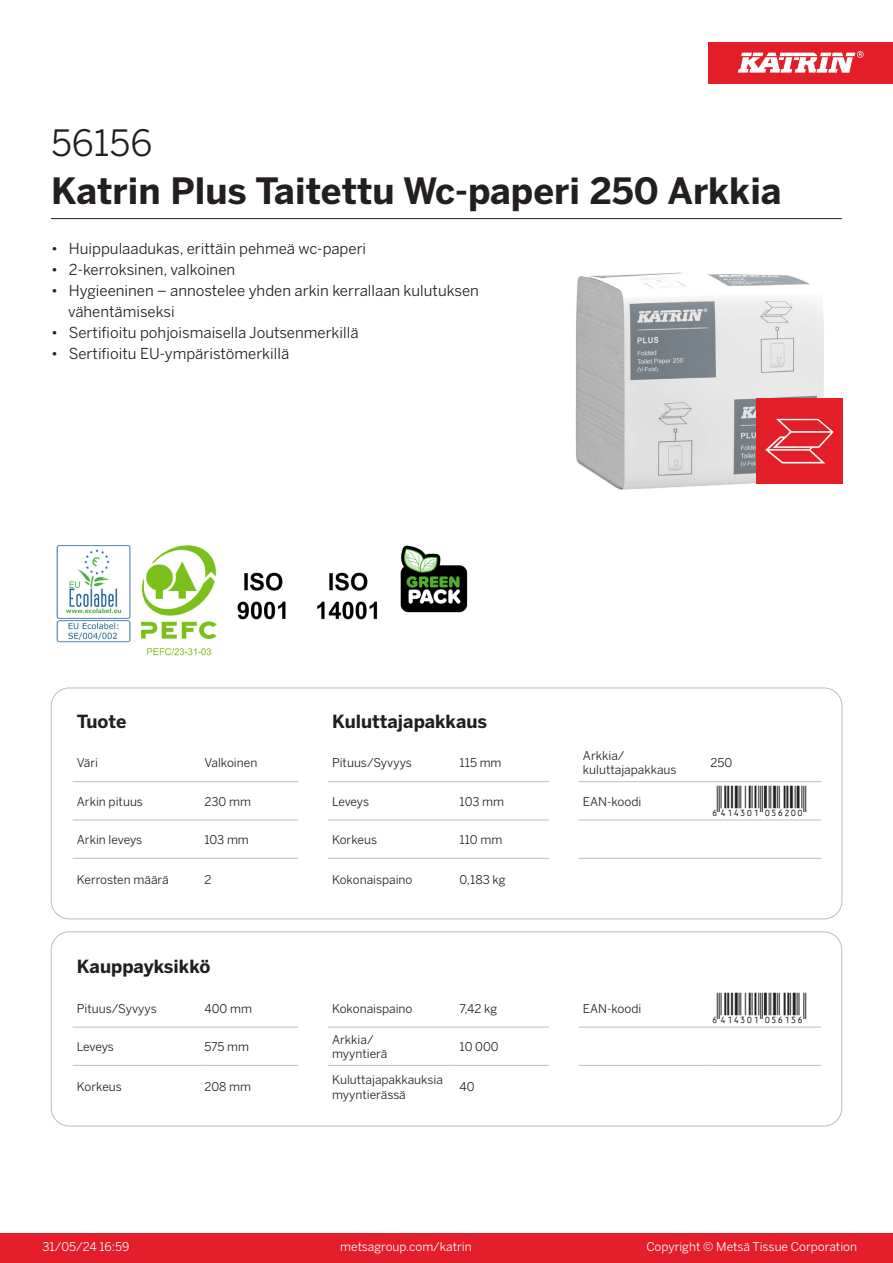
<style>
.page{position:relative;width:893px;height:1263px;background:#fff}
.page>*{position:absolute;margin:0;border:0;box-sizing:border-box;transform-origin:0 0}
.Product_Name{font:700 36px "Benton Sans";color:#231f20}
.External_material_co{font:36px "Benton Sans";color:#231f20}
.T_EAN{font:30px "Viisas EAN Matala";color:#231f20}
.T_TableHeader{font:700 18px "Benton Sans";color:#231f20}
.MarketingBullets{font:15px/21px "Benton Sans";color:#231f20}
.T_TableBody{font:12px/14.4px "Benton Sans";color:#231f20}
.t1{font:12px "Benton Sans";color:#fff}
</style>
<div class="page">
<div style="left:0;top:1233px;width:893px;height:30px;background:#e41e2b"></div>
<div style="left:708px;top:43px;width:185px;height:41px;background:#e31e28"></div>
<svg style="left:738px;top:51px;width:126px;height:22px"></svg>
<hr style="left:73px;top:781px;width:127px;height:1px;background:#bcbdc0">
<hr style="left:200px;top:781px;width:98px;height:1px;background:#bcbdc0">
<hr style="left:328px;top:781px;width:127px;height:1px;background:#bcbdc0">
<hr style="left:455px;top:781px;width:94px;height:1px;background:#bcbdc0">
<hr style="left:579px;top:781px;width:127px;height:1px;background:#bcbdc0">
<hr style="left:706px;top:781px;width:115px;height:1px;background:#bcbdc0">
<hr style="left:73px;top:820px;width:127px;height:1px;background:#bcbdc0">
<hr style="left:200px;top:820px;width:98px;height:1px;background:#bcbdc0">
<hr style="left:328px;top:820px;width:127px;height:1px;background:#bcbdc0">
<hr style="left:455px;top:820px;width:94px;height:1px;background:#bcbdc0">
<hr style="left:579px;top:820px;width:127px;height:1px;background:#bcbdc0">
<hr style="left:706px;top:820px;width:115px;height:1px;background:#bcbdc0">
<hr style="left:73px;top:858px;width:127px;height:1px;background:#bcbdc0">
<hr style="left:200px;top:858px;width:98px;height:1px;background:#bcbdc0">
<hr style="left:328px;top:858px;width:127px;height:1px;background:#bcbdc0">
<hr style="left:455px;top:858px;width:94px;height:1px;background:#bcbdc0">
<hr style="left:579px;top:858px;width:127px;height:1px;background:#bcbdc0">
<hr style="left:706px;top:858px;width:115px;height:1px;background:#bcbdc0">
<div style="left:51px;top:688px;width:791px;height:231px;border:1px solid #bcbdc0;border-radius:18px"></div>
<hr style="left:73px;top:1027px;width:127px;height:1px;background:#bcbdc0">
<hr style="left:200px;top:1027px;width:98px;height:1px;background:#bcbdc0">
<hr style="left:328px;top:1027px;width:127px;height:1px;background:#bcbdc0">
<hr style="left:455px;top:1027px;width:94px;height:1px;background:#bcbdc0">
<hr style="left:579px;top:1027px;width:127px;height:1px;background:#bcbdc0">
<hr style="left:706px;top:1027px;width:115px;height:1px;background:#bcbdc0">
<hr style="left:73px;top:1065px;width:127px;height:1px;background:#bcbdc0">
<hr style="left:200px;top:1065px;width:98px;height:1px;background:#bcbdc0">
<hr style="left:328px;top:1065px;width:127px;height:1px;background:#bcbdc0">
<hr style="left:455px;top:1065px;width:94px;height:1px;background:#bcbdc0">
<hr style="left:579px;top:1065px;width:127px;height:1px;background:#bcbdc0">
<hr style="left:706px;top:1065px;width:115px;height:1px;background:#bcbdc0">
<div style="left:51px;top:932px;width:791px;height:194px;border:1px solid #bcbdc0;border-radius:18px"></div>
<img style="left:575px;top:272px;width:249px;height:218px">
<img style="left:56px;top:545px;width:75px;height:98px">
<img style="left:141px;top:545px;width:76px;height:110px">
<img style="left:237px;top:572px;width:49px;height:48px">
<img style="left:317px;top:572px;width:61px;height:48px">
<img style="left:400px;top:545px;width:68px;height:68px">
<img style="left:757px;top:398px;width:85px;height:86px">
<hr style="left:51px;top:218px;width:791px;height:1px;background:#231f20">
<p class="External_material_co" style="left:51px;top:121px;width:103px">56156</p>
<p class="Product_Name" style="left:51px;top:168px;width:732px">Katrin Plus Taitettu Wc-paperi 250 Arkkia</p>
<p class="MarketingBullets" style="left:51px;top:238px;width:317px">• Huippulaadukas, erittäin pehmeä wc-paperi</p>
<p class="MarketingBullets" style="left:51px;top:259px;width:186px">• 2-kerroksinen, valkoinen</p>
<p class="MarketingBullets" style="left:68px;top:280px;width:412px;text-indent:-17px">• Hygieeninen – annostelee yhden arkin kerrallaan kulutuksen vähentämiseksi</p>
<p class="MarketingBullets" style="left:51px;top:322px;width:309px">• Sertifioitu pohjoismaisella Joutsenmerkillä</p>
<p class="MarketingBullets" style="left:51px;top:343px;width:240px">• Sertifioitu EU-ympäristömerkillä</p>
<p class="T_TableHeader" style="left:77px;top:710px;width:51px">Tuote</p>
<p class="T_TableHeader" style="left:332px;top:710px;width:157px">Kuluttajapakkaus</p>
<p class="T_TableBody" style="left:77px;top:756px;width:23px">Väri</p>
<p class="T_TableBody" style="left:204px;top:756px;width:54px">Valkoinen</p>
<p class="T_TableBody" style="left:332px;top:756px;width:81px">Pituus/Syvyys</p>
<p class="T_TableBody" style="left:460px;top:756px;width:43px">115 mm</p>
<p class="T_TableBody" style="left:583px;top:748px;width:43px">Arkkia/</p>
<p class="T_TableBody" style="left:583px;top:763px;width:95px">kuluttajapakkaus</p>
<p class="T_TableBody" style="left:710px;top:756px;width:23px">250</p>
<p class="T_TableBody" style="left:77px;top:794px;width:68px">Arkin pituus</p>
<p class="T_TableBody" style="left:204px;top:794px;width:48px">230 mm</p>
<p class="T_TableBody" style="left:332px;top:794px;width:39px">Leveys</p>
<p class="T_TableBody" style="left:460px;top:794px;width:46px">103 mm</p>
<p class="T_TableBody" style="left:583px;top:794px;width:60px">EAN-koodi</p>
<p class="T_EAN" style="left:710px;top:785px;width:97px">*6414301056200*</p>
<p class="T_TableBody" style="left:77px;top:832px;width:67px">Arkin leveys</p>
<p class="T_TableBody" style="left:204px;top:832px;width:46px">103 mm</p>
<p class="T_TableBody" style="left:332px;top:832px;width:47px">Korkeus</p>
<p class="T_TableBody" style="left:460px;top:832px;width:44px">110 mm</p>
<p class="T_TableBody" style="left:77px;top:873px;width:93px">Kerrosten määrä</p>
<p class="T_TableBody" style="left:204px;top:873px;width:9px">2</p>
<p class="T_TableBody" style="left:332px;top:873px;width:82px">Kokonaispaino</p>
<p class="T_TableBody" style="left:460px;top:873px;width:47px">0,183 kg</p>
<p class="T_TableHeader" style="left:77px;top:955px;width:135px">Kauppayksikkö</p>
<p class="T_TableBody" style="left:77px;top:1001px;width:81px">Pituus/Syvyys</p>
<p class="T_TableBody" style="left:204px;top:1001px;width:49px">400 mm</p>
<p class="T_TableBody" style="left:332px;top:1001px;width:82px">Kokonaispaino</p>
<p class="T_TableBody" style="left:460px;top:1001px;width:39px">7,42 kg</p>
<p class="T_TableBody" style="left:583px;top:1001px;width:60px">EAN-koodi</p>
<p class="T_EAN" style="left:710px;top:992px;width:97px">*6414301056156*</p>
<p class="T_TableBody" style="left:77px;top:1039px;width:39px">Leveys</p>
<p class="T_TableBody" style="left:204px;top:1039px;width:46px">575 mm</p>
<p class="T_TableBody" style="left:332px;top:1032px;width:43px">Arkkia/</p>
<p class="T_TableBody" style="left:332px;top:1046px;width:57px">myyntierä</p>
<p class="T_TableBody" style="left:460px;top:1039px;width:41px">10 000</p>
<p class="T_TableBody" style="left:77px;top:1080px;width:47px">Korkeus</p>
<p class="T_TableBody" style="left:204px;top:1080px;width:48px">208 mm</p>
<p class="T_TableBody" style="left:332px;top:1072px;width:112px">Kuluttajapakkauksia myyntierässä</p>
<p class="T_TableBody" style="left:460px;top:1080px;width:17px">40</p>
<p class="t1" style="left:43px;top:1239px;width:88px">31/05/24 16:59</p>
<p class="t1" style="left:340px;top:1239px;width:133px">metsagroup.com/katrin</p>
<p class="t1" style="left:646px;top:1239px;width:212px">Copyright © Metsä Tissue Corporation</p>
</div>
